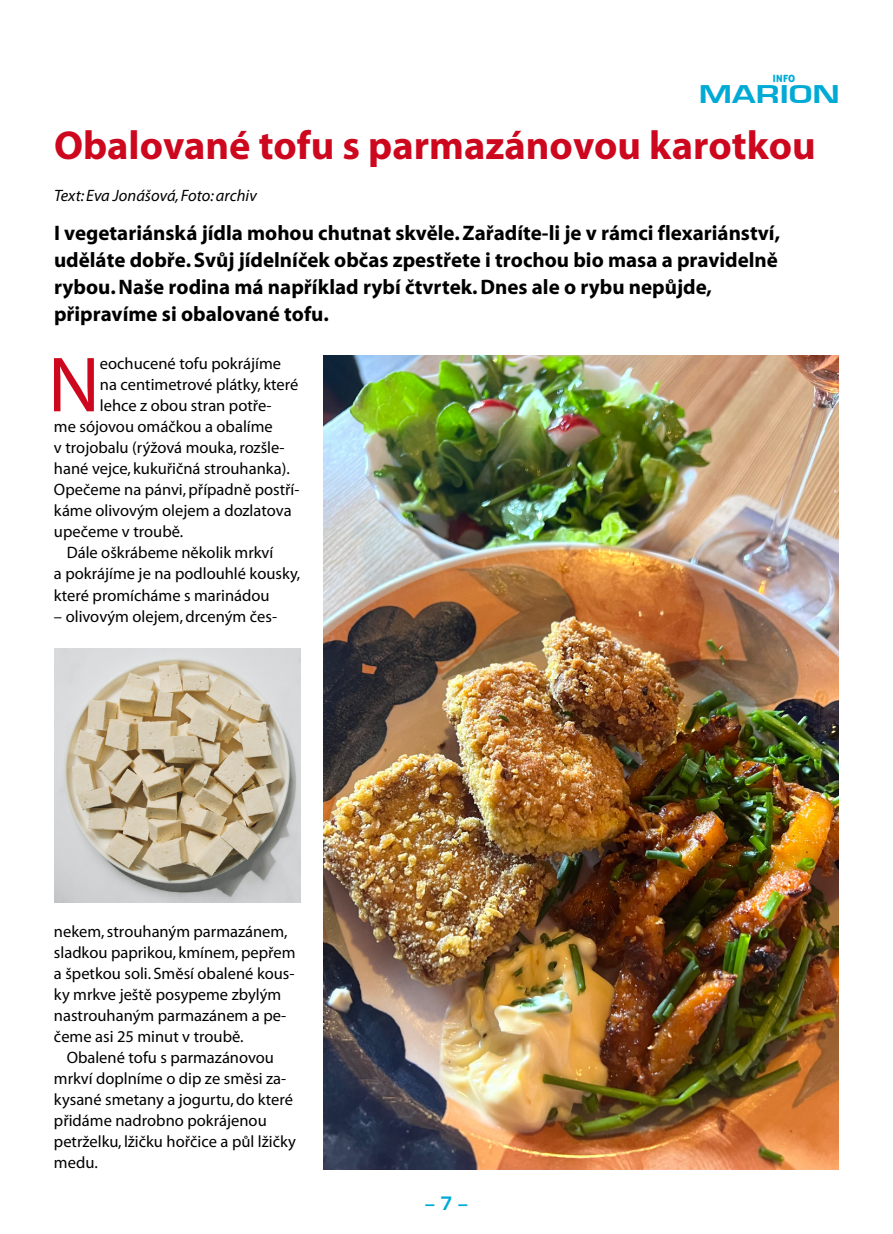
<style>
.page{position:relative;width:893px;height:1234px;background:#fff}
.page>*{position:absolute;margin:0;border:0;box-sizing:border-box;transform-origin:0 0}
.t1{font:78.75px "Myriad CE";color:#cd071e}
.t2{font:700 40.5px "Myriad CE";color:#cd071e}
.t3{font:700 23.85px "Euromode";color:#00aad5;scale:1.39 1}
.t4{font:700 21px/27px "Myriad CE";color:#000}
.t5{font:700 18px "Euromode";color:#00aad5}
.t6{font:16.5px/21px "Myriad CE";color:#000}
.t7{font:italic 16.5px "Myriad CE";color:#000}
.t8{font:10.05px "Aller Display";color:#00aad5}
</style>
<div class="page">
<img style="left:54px;top:648px;width:247px;height:254px">
<img style="left:323px;top:356px;width:516px;height:813px">
<p class="t8" style="left:773px;top:72px;width:24px">INFO</p>
<h3 class="t3" style="left:699px;top:80px;width:103px">MARION</h3>
<h2 class="t2" style="left:54px;top:124px;width:763px">Obalované tofu s parmazánovou karotkou</h2>
<p class="t7" style="left:54px;top:187px;width:204px">Text: Eva Jonášová, Foto: archiv</p>
<p class="t4" style="left:54px;top:220px;width:728px">I vegetariánská jídla mohou chutnat skvěle. Zařadíte-li je v rámci flexariánství, uděláte dobře. Svůj jídelníček občas zpestřete i trochou bio masa a pravidelně rybou. Naše rodina má například rybí čtvrtek. Dnes ale o rybu nepůjde, připravíme si obalované tofu.</p>
<h1 class="t1" style="left:48px;top:344px;width:53px">N</h1>
<p class="t6" style="left:100px;top:354px;width:183px">eochucené tofu pokrájíme</p>
<p class="t6" style="left:100px;top:375px;width:200px">na centimetrové plátky, které</p>
<p class="t6" style="left:100px;top:396px;width:173px">lehce z obou stran potře-</p>
<p class="t6" style="left:54px;top:417px;width:220px">me sójovou omáčkou a obalíme</p>
<p class="t6" style="left:54px;top:438px;width:232px">v trojobalu (rýžová mouka, rozšle-</p>
<p class="t6" style="left:54px;top:459px;width:237px">hané vejce, kukuřičná strouhanka).</p>
<p class="t6" style="left:54px;top:480px;width:247px">Opečeme na pánvi, případně postří-</p>
<p class="t6" style="left:54px;top:501px;width:239px">káme olivovým olejem a dozlatova</p>
<p class="t6" style="left:54px;top:522px;width:131px">upečeme v troubě.</p>
<p class="t6" style="left:67px;top:543px;width:208px">Dále oškrábeme několik mrkví</p>
<p class="t6" style="left:54px;top:564px;width:248px">a pokrájíme je na podlouhlé kousky,</p>
<p class="t6" style="left:54px;top:585px;width:217px">které promícháme s marinádou</p>
<p class="t6" style="left:54px;top:606px;width:225px">– olivovým olejem, drceným čes-</p>
<p class="t6" style="left:54px;top:921px;width:243px">nekem, strouhaným parmazánem, sladkou paprikou, kmínem, pepřem a špetkou soli. Směsí obalené kous&shy;ky mrkve ještě posypeme zbylým nastrouhaným parmazánem a pe&shy;čeme asi 25 minut v troubě.</p>
<p class="t6" style="left:54px;top:1047px;width:243px;text-indent:13px">Obalené tofu s parmazánovou mrkví doplníme o dip ze směsi za&shy;kysané smetany a jogurtu, do které přidáme nadrobno pokrájenou petrželku, lžičku hořčice a půl lžičky medu.</p>
<p class="t5" style="left:426px;top:1191px;width:43px">– 7 –</p>
</div>
